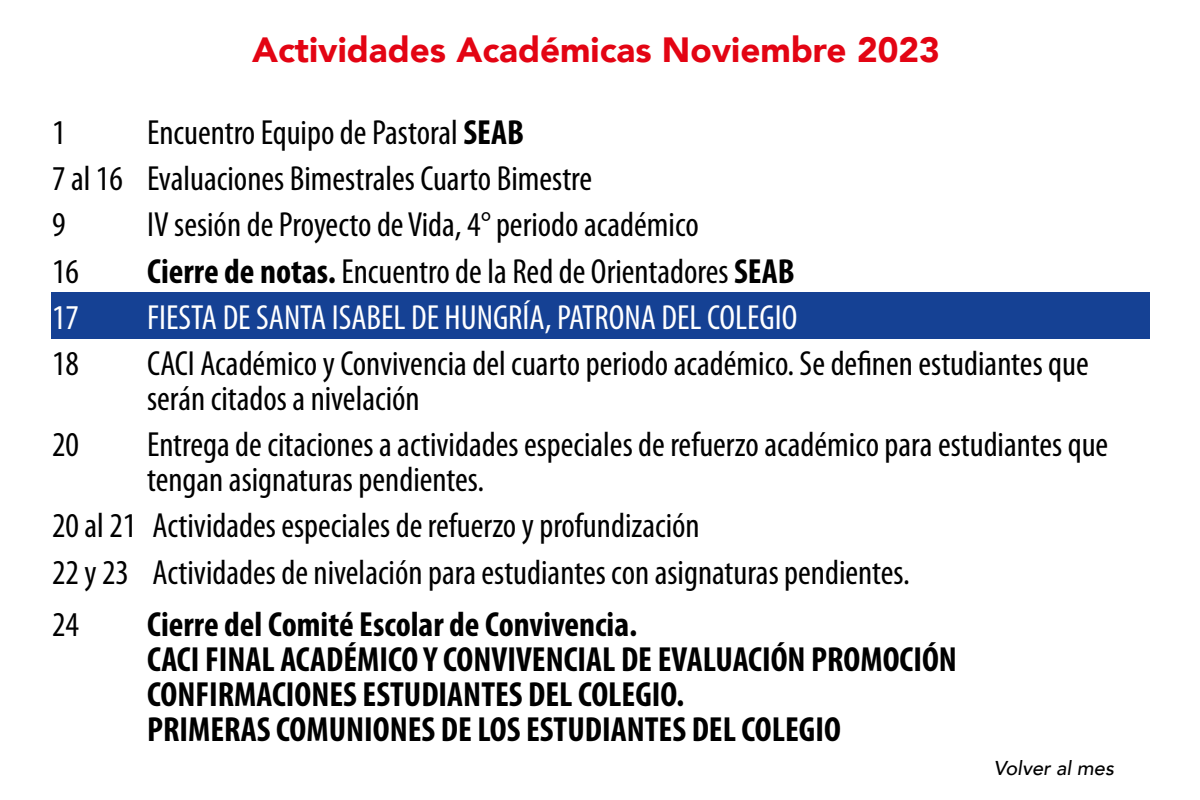
<style>
.page{position:relative;width:1200px;height:800px;background:#fff}
.page>*{position:absolute;margin:0;border:0;box-sizing:border-box;transform-origin:0 0}
.t1{font:condensed 35px/46.2px "Myriad Pro";color:#000}
.t2{font:700 condensed 35px/35px "Myriad Pro";color:#000}
.t3{font:condensed 35px "Myriad Pro";color:#fff}
.t4{font:900 35px "Avenir";color:#e30413}
.t5{font:italic 500 20px "Avenir";color:#000}
.s1{font-weight:700}
</style>
<div class="page">
<div style="left:51px;top:293px;width:1098px;height:46px;background:#154194"></div>
<p class="t4" style="left:252px;top:20px;width:689px">Actividades Académicas Noviembre 2023</p>
<p class="t1" style="left:52px;top:109px;width:542px;text-indent:95px">Encuentro Equipo de Pastoral <span class="s1">SEAB<br></span>7 al 16 Evaluaciones Bimestrales Cuarto Bimestre<br>9</p>
<p class="t1" style="left:52px;top:109px;width:15px">1</p>
<p class="t1" style="left:147px;top:201px;width:553px">IV sesión de Proyecto de Vida, 4° periodo académico</p>
<p class="t1" style="left:52px;top:247px;width:28px">16</p>
<p class="t1" style="left:147px;top:247px;width:649px"><span class="s1">Cierre de notas.</span> Encuentro de la Red de Orientadores <span class="s1">SEAB</span></p>
<p class="t3" style="left:52px;top:296px;width:28px">17</p>
<p class="t3" style="left:147px;top:296px;width:652px">FIESTA DE SANTA ISABEL DE HUNGRÍA, PATRONA DEL COLEGIO</p>
<p class="t1" style="left:52px;top:340px;width:28px">18</p>
<p class="t1" style="left:147px;top:345px;width:943px;line-height:35px">CACI Académico y Convivencia del cuarto periodo académico. Se definen estudiantes que serán citados a nivelación</p>
<p class="t1" style="left:52px;top:421px;width:28px">20</p>
<p class="t1" style="left:147px;top:427px;width:963px;line-height:35px">Entrega de citaciones a actividades especiales de refuerzo académico para estudiantes que tengan asignaturas pendientes.</p>
<p class="t1" style="left:52px;top:502px;width:859px">20 al 21 Actividades especiales de refuerzo y profundización<br>22 y 23 Actividades de nivelación para estudiantes con asignaturas pendientes.</p>
<p class="t1" style="left:52px;top:601px;width:28px">24</p>
<p class="t2" style="left:147px;top:606px;width:811px">Cierre del Comité Escolar de Convivencia.<br>CACI FINAL ACADÉMICO Y CONVIVENCIAL DE EVALUACIÓN PROMOCIÓN CONFIRMACIONES ESTUDIANTES DEL COLEGIO.<br>PRIMERAS COMUNIONES DE LOS ESTUDIANTES DEL COLEGIO</p>
<p class="t5" style="left:994px;top:756px;width:122px">Volver al mes</p>
</div>
